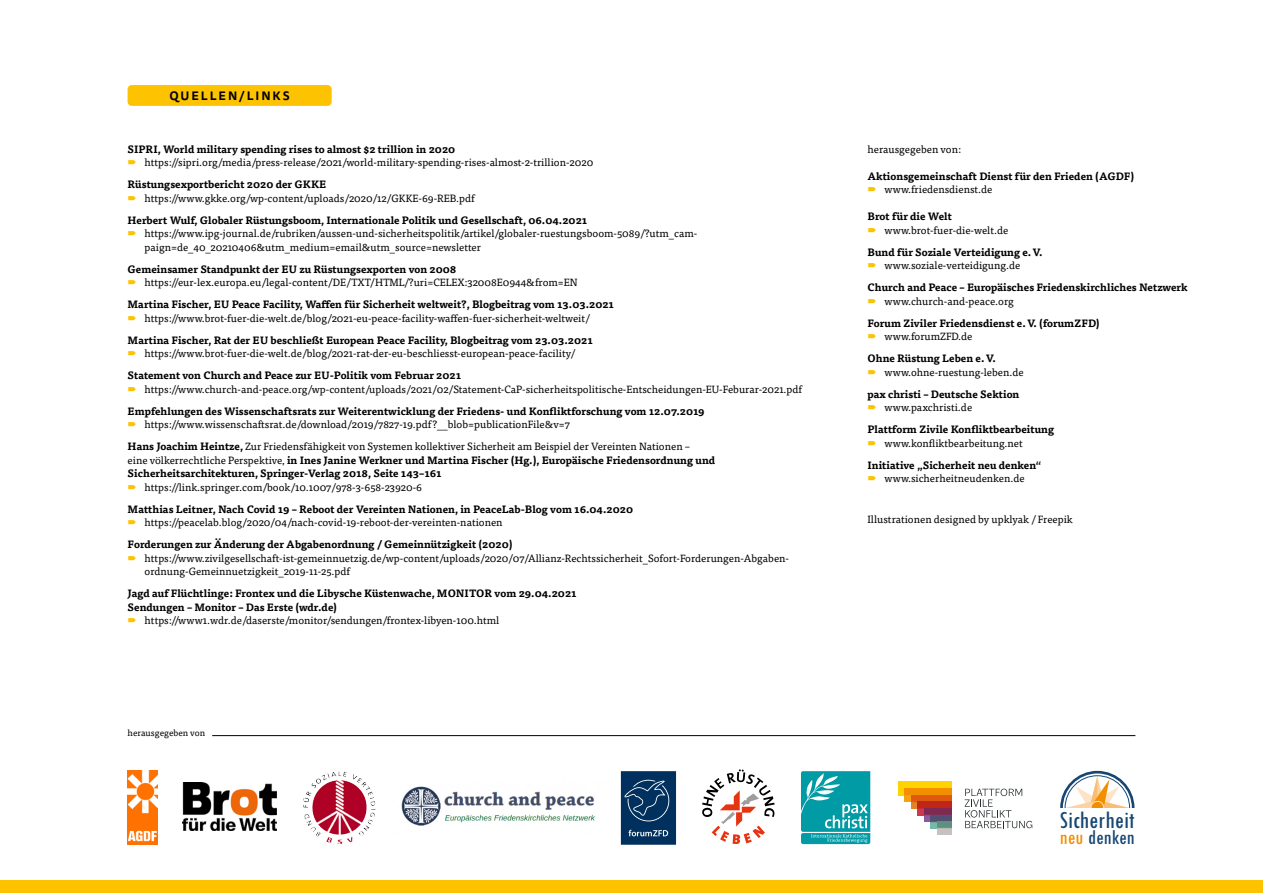
<style>
.page{position:relative;width:1263px;height:893px;background:#fff}
.page>*{position:absolute;margin:0;border:0;box-sizing:border-box;transform-origin:0 0}
.t1{font:condensed 25.5px "Tw Cen";color:#164773}
.t2{font:condensed 21.45px "Tw Cen";color:#164773}
.t3{font:700 12px "Tisa Sans Pro";letter-spacing:.16em;color:#000}
.t4{font:10.5px/13.5px "Tisa Pro";color:#000}
.t5{font:700 10.5px/13.5px "Tisa Pro";color:#000}
.t6{font:9px "Tisa Pro";color:#000}
.s1{font-weight:700}
.s2{font-weight:400}
.s3{color:#f28e00}
</style>
<div class="page">
<div style="left:128px;top:85px;width:204px;height:21px;background:#fdc300;border-radius:4px"></div>
<div style="left:0;top:880px;width:1263px;height:13px;background:#fdc300"></div>
<hr style="left:212px;top:735px;width:923px;height:1px;background:#000">
<img style="left:128px;top:771px;width:29px;height:73px">
<img style="left:183px;top:782px;width:93px;height:48px">
<svg style="left:702px;top:769px;width:73px;height:75px"></svg>
<div style="left:1060px;top:771px;width:74px;height:74px;border:3px solid #164773;border-radius:50%"></div>
<svg style="left:1065px;top:776px;width:64px;height:32px"></svg>
<div style="left:1057px;top:808px;width:81px;height:39px;background:#fff"></div>
<img style="left:321px;top:771px;width:39px;height:12px">
<img style="left:401px;top:786px;width:194px;height:40px">
<svg style="left:621px;top:771px;width:55px;height:74px;background:#15416a"></svg>
<svg style="left:801px;top:771px;width:69px;height:73px;background:#29abb2"></svg>
<svg style="left:964px;top:789px;width:68px;height:39px"></svg>
<img style="left:898px;top:782px;width:53px;height:13px">
<img style="left:905px;top:788px;width:46px;height:14px">
<img style="left:911px;top:795px;width:40px;height:13px">
<img style="left:918px;top:802px;width:33px;height:13px">
<img style="left:924px;top:808px;width:27px;height:14px">
<img style="left:931px;top:815px;width:20px;height:13px">
<img style="left:937px;top:822px;width:14px;height:13px">
<p class="t3" style="left:169px;top:87px;width:122px">QUELLEN/LINKS</p>
<p class="t5" style="left:128px;top:141px;width:329px">SIPRI, World military spending rises to almost $2 trillion in 2020</p>
<p class="t4" style="left:145px;top:155px;width:450px">https://sipri.org/media/press-release/2021/world-military-spending-rises-almost-2-trillion-2020</p>
<p class="t5" style="left:128px;top:177px;width:200px">Rüstungsexportbericht 2020 der GKKE</p>
<p class="t4" style="left:145px;top:190px;width:332px">https://www.gkke.org/wp-content/uploads/2020/12/GKKE-69-REB.pdf</p>
<p class="t5" style="left:128px;top:212px;width:461px">Herbert Wulf, Globaler Rüstungsboom, Internationale Politik und Gesellschaft, 06.04.2021</p>
<p class="t4" style="left:145px;top:226px;width:554px">https://www.ipg-journal.de/rubriken/aussen-und-sicherheitspolitik/artikel/globaler-ruestungsboom-5089/?utm_cam&shy;paign=de_40_20210406&amp;utm_medium=email&amp;utm_source=newsletter</p>
<p class="t5" style="left:128px;top:262px;width:330px">Gemeinsamer Standpunkt der EU zu Rüstungsexporten von 2008</p>
<p class="t4" style="left:145px;top:275px;width:434px">https://eur-lex.europa.eu/legal-content/DE/TXT/HTML/?uri=CELEX:32008E0944&amp;from=EN</p>
<p class="t5" style="left:128px;top:297px;width:488px">Martina Fischer, EU Peace Facility, Waffen für Sicherheit weltweit?, Blogbeitrag vom 13.03.2021</p>
<p class="t4" style="left:145px;top:311px;width:447px">https://www.brot-fuer-die-welt.de/blog/2021-eu-peace-facility-waffen-fuer-sicherheit-weltweit/</p>
<p class="t5" style="left:128px;top:333px;width:467px">Martina Fischer, Rat der EU beschließt European Peace Facility, Blogbeitrag vom 23.03.2021</p>
<p class="t4" style="left:145px;top:346px;width:432px">https://www.brot-fuer-die-welt.de/blog/2021-rat-der-eu-beschliesst-european-peace-facility/</p>
<p class="t5" style="left:128px;top:368px;width:335px">Statement von Church and Peace zur EU-Politik vom Februar 2021</p>
<p class="t4" style="left:145px;top:382px;width:659px">https://www.church-and-peace.org/wp-content/uploads/2021/02/Statement-CaP-sicherheitspolitische-Entscheidungen-EU-Feburar-2021.pdf</p>
<p class="t5" style="left:128px;top:404px;width:579px">Empfehlungen des Wissenschaftsrats zur Weiterentwicklung der Friedens- und Konfliktforschung vom 12.07.2019</p>
<p class="t4" style="left:128px;top:413px;width:564px;line-height:22px;text-indent:17px">https://www.wissenschaftsrat.de/download/2019/7827-19.pdf?__blob=publicationFile&amp;v=7<br><span class="s1">Hans Joachim Heintze,</span> Zur Friedensfähigkeit von Systemen kollektiver Sicherheit am Beispiel der Vereinten Nationen –</p>
<p class="t5" style="left:128px;top:453px;width:589px"><span class="s2">eine völkerrechtliche Perspektive,</span> in Ines Janine Werkner und Martina Fischer (Hg.), Europäische Friedensordnung und<br>Sicherheitsarchitekturen, Springer-Verlag 2018, Seite 143–161</p>
<p class="t4" style="left:145px;top:480px;width:279px">https://link.springer.com/book/10.1007/978-3-658-23920-6</p>
<p class="t5" style="left:128px;top:502px;width:507px">Matthias Leitner, Nach Covid 19 – Reboot der Vereinten Nationen, in PeaceLab-Blog vom 16.04.2020</p>
<p class="t4" style="left:145px;top:515px;width:359px">https://peacelab.blog/2020/04/nach-covid-19-reboot-der-vereinten-nationen</p>
<p class="t5" style="left:128px;top:537px;width:386px">Forderungen zur Änderung der Abgabenordnung / Gemeinnützigkeit (2020)</p>
<p class="t4" style="left:145px;top:551px;width:646px">https://www.zivilgesellschaft-ist-gemeinnuetzig.de/wp-content/uploads/2020/07/Allianz-Rechtssicherheit_Sofort-Forderungen-Abgaben&shy;ordnung-Gemeinnuetzigkeit_2019-11-25.pdf</p>
<p class="t5" style="left:128px;top:586px;width:450px">Jagd auf Flüchtlinge: Frontex und die Libysche Küstenwache, MONITOR vom 29.04.2021<br>Sendungen – Monitor – Das Erste (wdr.de)</p>
<p class="t4" style="left:145px;top:613px;width:356px">https://www1.wdr.de/daserste/monitor/sendungen/frontex-libyen-100.html</p>
<p class="t6" style="left:128px;top:726px;width:79px">herausgegeben von</p>
<p class="t4" style="left:867px;top:141px;width:95px">herausgegeben von:</p>
<p class="t5" style="left:867px;top:168px;width:268px">Aktionsgemeinschaft Dienst für den Frieden (AGDF)</p>
<p class="t4" style="left:884px;top:182px;width:110px">www.friedensdienst.de</p>
<p class="t5" style="left:867px;top:209px;width:86px">Brot für die Welt</p>
<p class="t4" style="left:884px;top:222px;width:125px">www.brot-fuer-die-welt.de</p>
<p class="t5" style="left:867px;top:244px;width:177px">Bund für Soziale Verteidigung e.V.</p>
<p class="t4" style="left:884px;top:258px;width:137px">www.soziale-verteidigung.de</p>
<p class="t5" style="left:867px;top:280px;width:322px">Church and Peace – Europäisches Friedenskirchliches Netzwerk</p>
<p class="t4" style="left:884px;top:293px;width:131px">www.church-and-peace.org</p>
<p class="t5" style="left:867px;top:315px;width:234px">Forum Ziviler Friedensdienst e.V. (forumZFD)</p>
<p class="t4" style="left:884px;top:329px;width:89px">www.forumZFD.de</p>
<p class="t5" style="left:867px;top:351px;width:130px">Ohne Rüstung Leben e.V.</p>
<p class="t4" style="left:884px;top:365px;width:141px">www.ohne-ruestung-leben.de</p>
<p class="t5" style="left:867px;top:387px;width:153px">pax christi – Deutsche Sektion</p>
<p class="t4" style="left:884px;top:400px;width:89px">www.paxchristi.de</p>
<p class="t5" style="left:867px;top:422px;width:188px">Plattform Zivile Konfliktbearbeitung</p>
<p class="t4" style="left:884px;top:436px;width:140px">www.konfliktbearbeitung.net</p>
<p class="t5" style="left:867px;top:458px;width:176px">Initiative „Sicherheit neu denken“</p>
<p class="t4" style="left:884px;top:471px;width:142px">www.sicherheitneudenken.de</p>
<p class="t4" style="left:867px;top:512px;width:207px">Illustrationen designed by upklyak / Freepik</p>
<h1 class="t1" style="left:1060px;top:804px;width:76px">Sicherheit</h1>
<h2 class="t2" style="left:1060px;top:824px;width:76px"><span class="s3">neu</span> denken</h2>
</div>
